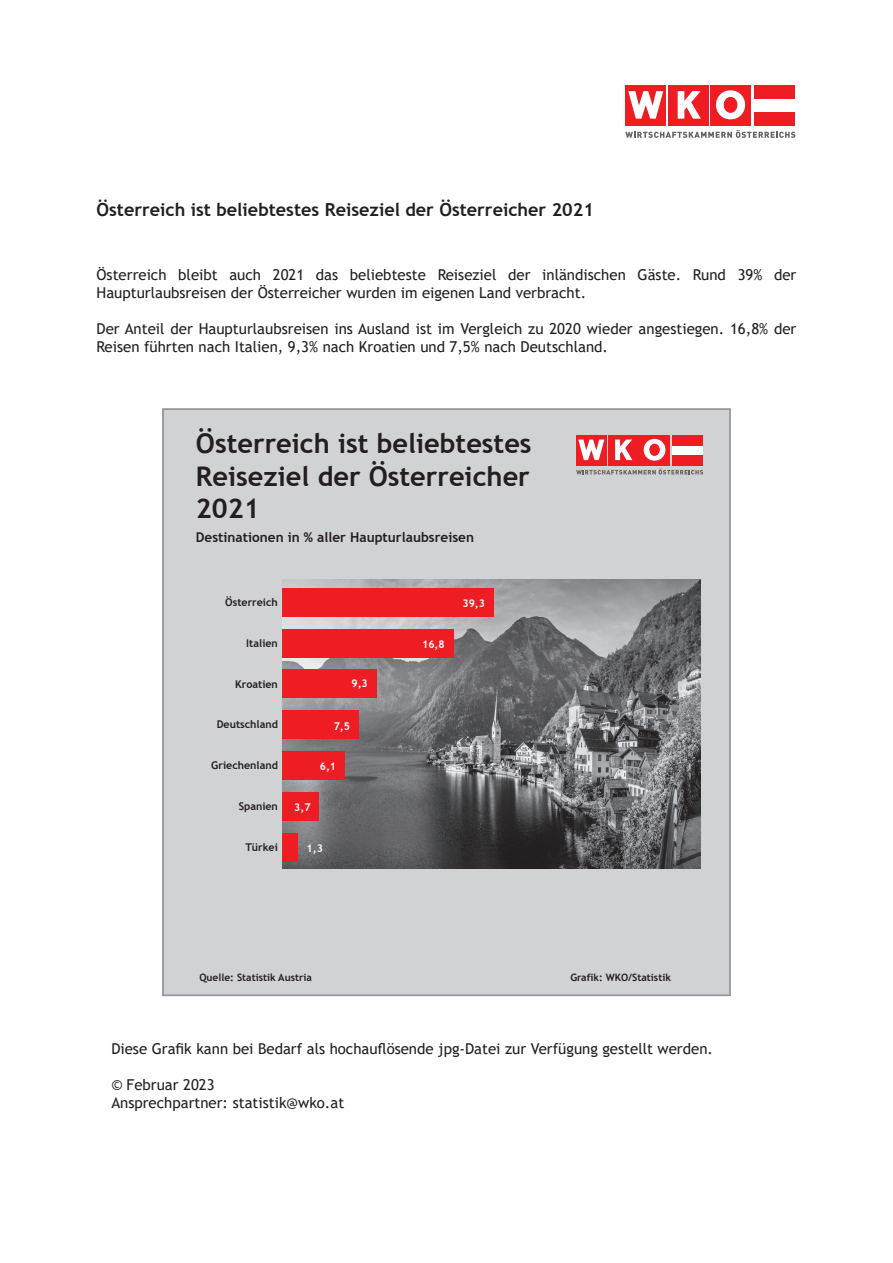
<style>
.page{position:relative;width:893px;height:1263px;background:#fff}
.page>*{position:absolute;margin:0;border:0;box-sizing:border-box;transform-origin:0 0}
.t1{font:700 27.15px/32.5px "Trebuchet MS";color:#231f20;text-align:justify}
.t2{font:700 18px "Trebuchet MS";color:#231f20}
.t3{font:15px/18px "Trebuchet MS";color:#231f20}
.t4{font:700 13.5px "Trebuchet MS";color:#231f20}
.t5{font:700 10.65px "Trebuchet MS";color:#231f20}
.t6{font:700 10.65px "Trebuchet MS";color:#fff}
.t7{font:700 10.2px "Trebuchet MS";color:#231f20}
</style>
<div class="page">
<div style="left:710px;top:85px;width:41px;height:40px;background:#ee1d23"></div>
<div style="left:668px;top:85px;width:40px;height:40px;background:#ee1d23"></div>
<svg style="left:625px;top:130px;width:170px;height:8px"></svg>
<svg style="left:678px;top:91px;width:23px;height:28px"></svg>
<div style="left:626px;top:85px;width:40px;height:40px;background:#ee1d23"></div>
<svg style="left:628px;top:91px;width:35px;height:28px"></svg>
<div style="left:755px;top:85px;width:40px;height:14px;background:#ee1d23"></div>
<div style="left:755px;top:112px;width:40px;height:13px;background:#ee1d23"></div>
<svg style="left:716px;top:90px;width:29px;height:29px"></svg>
<div style="left:724px;top:97px;width:13px;height:15px;background:#ee1d23;border-radius:50%"></div>
<div style="left:724px;top:97px;width:13px;height:16px;border:1px solid #ee1d23;border-radius:50%"></div>
<div style="left:163px;top:409px;width:567px;height:586px;background:#d1d2d4"></div>
<img style="left:282px;top:580px;width:418px;height:288px">
<svg style="left:576px;top:435px;width:127px;height:40px"></svg>
<div style="left:673px;top:445px;width:30px;height:10px;background:#fff"></div>
<div style="left:639px;top:435px;width:31px;height:30px;background:#ee1d23"></div>
<div style="left:608px;top:435px;width:30px;height:30px;background:#ee1d23"></div>
<svg style="left:576px;top:469px;width:127px;height:5px"></svg>
<svg style="left:615px;top:440px;width:17px;height:20px"></svg>
<div style="left:576px;top:435px;width:30px;height:30px;background:#ee1d23"></div>
<svg style="left:578px;top:440px;width:26px;height:20px"></svg>
<div style="left:673px;top:435px;width:30px;height:10px;background:#ee1d23"></div>
<div style="left:673px;top:455px;width:30px;height:10px;background:#ee1d23"></div>
<svg style="left:644px;top:439px;width:21px;height:22px"></svg>
<div style="left:650px;top:444px;width:9px;height:11px;background:#ee1d23;border-radius:50%"></div>
<div style="left:650px;top:444px;width:9px;height:12px;border:1px solid #ee1d23;border-radius:50%"></div>
<div style="left:282px;top:588px;width:212px;height:28px;background:#ee1d23"></div>
<div style="left:282px;top:629px;width:171px;height:28px;background:#ee1d23"></div>
<div style="left:282px;top:669px;width:94px;height:29px;background:#ee1d23"></div>
<div style="left:282px;top:710px;width:77px;height:29px;background:#ee1d23"></div>
<div style="left:282px;top:751px;width:63px;height:29px;background:#ee1d23"></div>
<div style="left:282px;top:792px;width:37px;height:29px;background:#ee1d23"></div>
<div style="left:162px;top:408px;width:569px;height:588px;border:2px solid #939598"></div>
<div style="left:282px;top:833px;width:16px;height:29px;background:#ee1d23"></div>
<p class="t2" style="left:97px;top:199px;width:499px">Österreich ist beliebtestes Reiseziel der Österreicher 2021</p>
<p class="t3" style="left:97px;top:265px;width:701px">Österreich bleibt auch 2021 das beliebteste Reiseziel der inländischen Gäste. Rund 39% der<br>Haupturlaubsreisen der Österreicher wurden im eigenen Land verbracht.</p>
<p class="t3" style="left:97px;top:319px;width:701px">Der Anteil der Haupturlaubsreisen ins Ausland ist im Vergleich zu 2020 wieder angestiegen. 16,8% der<br>Reisen führten nach Italien, 9,3% nach Kroatien und 7,5% nach Deutschland.</p>
<h1 class="t1" style="left:196px;top:427px;width:337px">Österreich ist beliebtestes Reiseziel der Österreicher 2021</h1>
<p class="t4" style="left:196px;top:528px;width:280px">Destinationen in % aller Haupturlaubsreisen</p>
<p class="t5" style="left:225px;top:596px;width:54px">Österreich</p>
<p class="t6" style="left:462px;top:596px;width:24px">39,3</p>
<p class="t6" style="left:422px;top:637px;width:24px">16,8</p>
<p class="t6" style="left:351px;top:677px;width:18px">9,3</p>
<p class="t6" style="left:334px;top:719px;width:18px">7,5</p>
<p class="t6" style="left:320px;top:759px;width:18px">6,1</p>
<p class="t6" style="left:294px;top:800px;width:18px">3,7</p>
<p class="t6" style="left:306px;top:842px;width:18px">1,3</p>
<p class="t5" style="left:246px;top:636px;width:33px">Italien</p>
<p class="t5" style="left:235px;top:677px;width:44px">Kroatien</p>
<p class="t5" style="left:217px;top:718px;width:63px">Deutschland</p>
<p class="t5" style="left:211px;top:759px;width:68px">Griechenland</p>
<p class="t5" style="left:239px;top:800px;width:41px">Spanien</p>
<p class="t5" style="left:245px;top:841px;width:34px">Türkei</p>
<p class="t7" style="left:199px;top:971px;width:114px">Quelle: Statistik Austria</p>
<p class="t7" style="left:570px;top:971px;width:102px">Grafik: WKO/Statistik</p>
<p class="t3" style="left:111px;top:1040px;width:603px">Diese Grafik kann bei Bedarf als hochauflösende jpg-Datei zur Verfügung gestellt werden.</p>
<p class="t3" style="left:111px;top:1076px;width:234px">© Februar 2023<br>Ansprechpartner: statistik@wko.at</p>
</div>
